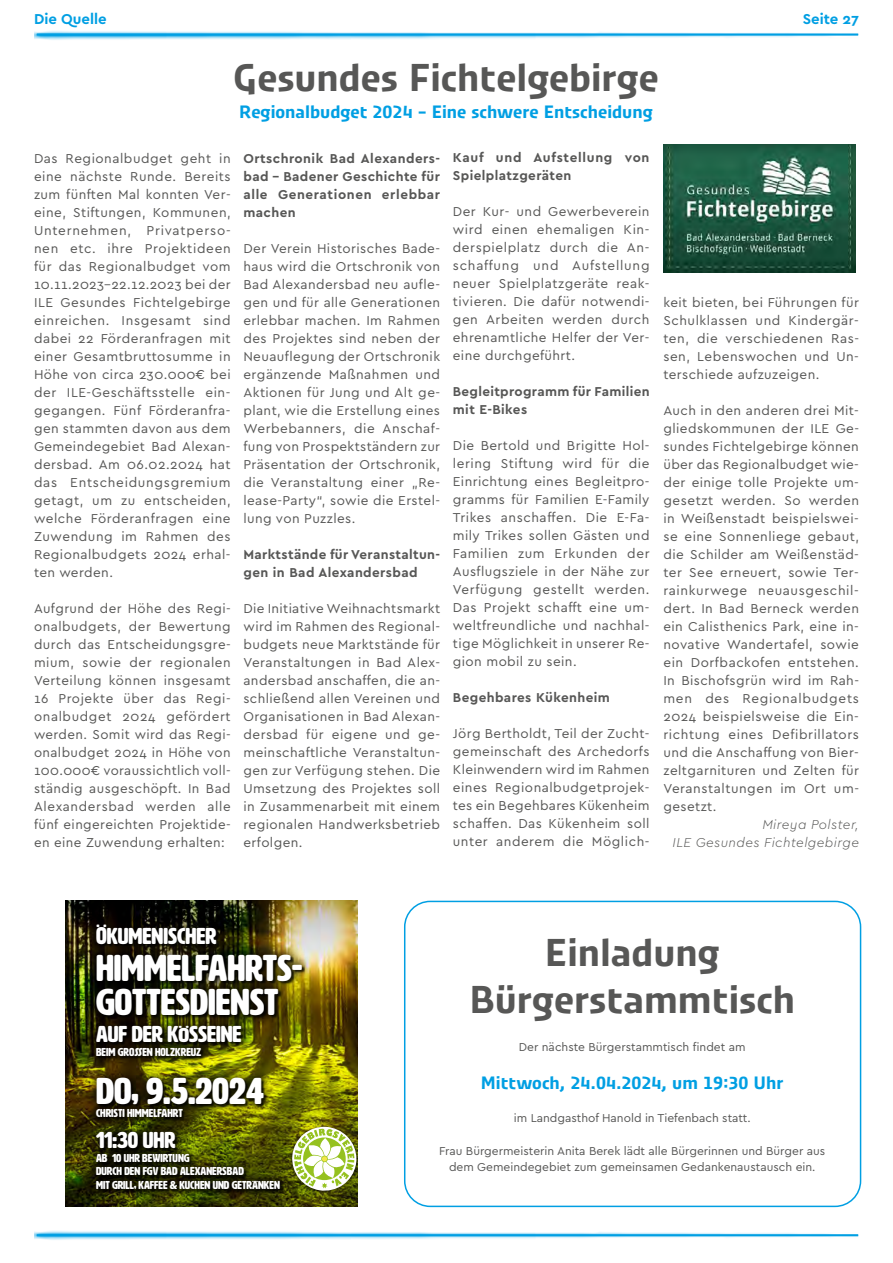
<style>
.page{position:relative;width:893px;height:1263px;background:#fff}
.page>*{position:absolute;margin:0;border:0;box-sizing:border-box;transform-origin:0 0}
.t1{font:700 39px/46.8px "Urby";color:#575756;text-align:center}
.t2{font:36.9px/34px "HWT Artz";color:#fff}
.t3{font:22.65px "HWT Artz";color:#fff}
.t4{font:700 18px "Urby";color:#009fe3}
.t5{font:700 15px "Cera";color:#009fe3}
.t6{font:13.5px/18px "Cera";letter-spacing:.03em;color:#575756;text-align:justify}
.t7{font:700 13.5px/18px "Cera";letter-spacing:.03em;color:#575756}
.t8{font:italic 300 13.5px/18px "Cera";letter-spacing:.03em;color:#575756;text-align:right}
.t9{font:12px/16.5px "Cera PRO";color:#575756;text-align:center}
.t10{font:11.4px/13.6px "HWT Artz";color:#fff}
.s1{font-size:27.15px}
</style>
<div class="page">
<img style="left:664px;top:145px;width:192px;height:127px">
<div style="left:404px;top:901px;width:457px;height:306px;border:2px solid #009fe3;border-radius:26px"></div>
<img style="left:66px;top:901px;width:292px;height:306px">
<div style="left:86px;top:914px;width:226px;height:286px;background:#000;opacity:.75"></div>
<img style="left:289px;top:1124px;width:69px;height:69px">
<svg style="left:291px;top:1126px;width:65px;height:65px"></svg>
<img style="left:34px;top:1230px;width:825px;height:10px">
<img style="left:34px;top:30px;width:825px;height:10px">
<p class="t5" style="left:34px;top:9px;width:74px">Die Quelle</p>
<p class="t5" style="left:803px;top:9px;width:58px">Seite 27</p>
<h1 class="t1" style="left:233px;top:52px;width:427px">Gesundes Fichtelgebirge</h1>
<h3 class="t4" style="left:239px;top:99px;width:415px">Regionalbudget 2024 – Eine schwere Entscheidung</h3>
<p class="t6" style="left:34px;top:148px;width:198px">Das Regionalbudget geht in eine nächste Runde. Bereits zum fünften Mal konnten Ver&shy;eine, Stiftungen, Kommunen, Unternehmen, Privatperso&shy;nen etc. ihre Projektideen für das Regionalbudget vom 10.11.2023-22.12.2023 bei der ILE Gesundes Fichtelgebirge einreichen. Insgesamt sind dabei 22 Förderanfragen mit einer Gesamtbruttosumme in Höhe von circa 230.000€ bei der ILE-Geschäftsstelle ein&shy;gegangen. Fünf Förderanfra&shy;gen stammten davon aus dem Gemeindegebiet Bad Alexan&shy;dersbad. Am 06.02.2024 hat das Entscheidungsgremium getagt, um zu entscheiden, welche Förderanfragen eine Zuwendung im Rahmen des Regionalbudgets 2024 erhal&shy;ten werden.</p>
<p class="t6" style="left:34px;top:598px;width:198px">Aufgrund der Höhe des Regi&shy;onalbudgets, der Bewertung durch das Entscheidungsgre&shy;mium, sowie der regionalen Verteilung können insgesamt 16 Projekte über das Regi&shy;onalbudget 2024 gefördert werden. Somit wird das Regi&shy;onalbudget 2024 in Höhe von 100.000€ voraussichtlich voll&shy;ständig ausgeschöpft. In Bad Alexandersbad werden alle fünf eingereichten Projektide&shy;en eine Zuwendung erhalten:</p>
<p class="t7" style="left:243px;top:148px;width:198px;text-align:justify">Ortschronik Bad Alexanders&shy;bad – Badener Geschichte für alle Generationen erlebbar machen</p>
<p class="t6" style="left:243px;top:238px;width:198px">Der Verein Historisches Bade&shy;haus wird die Ortschronik von Bad Alexandersbad neu aufle&shy;gen und für alle Generationen erlebbar machen. Im Rahmen des Projektes sind neben der Neuauflegung der Ortschronik ergänzende Maßnahmen und Aktionen für Jung und Alt ge&shy;plant, wie die Erstellung eines Werbebanners, die Anschaf&shy;fung von Prospektständern zur Präsentation der Ortschronik, die Veranstaltung einer „Re&shy;lease-Party“, sowie die Erstel&shy;lung von Puzzles.</p>
<p class="t7" style="left:243px;top:544px;width:198px">Marktstände für Veranstaltun&shy;gen in Bad Alexandersbad</p>
<p class="t6" style="left:243px;top:598px;width:198px">Die Initiative Weihnachtsmarkt wird im Rahmen des Regional&shy;budgets neue Marktstände für Veranstaltungen in Bad Alex&shy;andersbad anschaffen, die an&shy;schließend allen Vereinen und Organisationen in Bad Alexan&shy;dersbad für eigene und ge&shy;meinschaftliche Veranstaltun&shy;gen zur Verfügung stehen. Die Umsetzung des Projektes soll in Zusammenarbeit mit einem regionalen Handwerksbetrieb erfolgen.</p>
<p class="t7" style="left:453px;top:148px;width:198px">Kauf und Aufstellung von<br>Spielplatzgeräten</p>
<p class="t6" style="left:453px;top:202px;width:198px">Der Kur- und Gewerbeverein wird einen ehemaligen Kin&shy;derspielplatz durch die An&shy;schaffung und Aufstellung neuer Spielplatzgeräte reak&shy;tivieren. Die dafür notwendi&shy;gen Arbeiten werden durch ehrenamtliche Helfer der Ver&shy;eine durchgeführt.</p>
<p class="t7" style="left:453px;top:382px;width:198px">Begleitprogramm für Familien mit E-Bikes</p>
<p class="t6" style="left:453px;top:436px;width:198px">Die Bertold und Brigitte Hol&shy;lering Stiftung wird für die Einrichtung eines Begleitpro&shy;gramms für Familien E-Family Trikes anschaffen. Die E-Fa&shy;mily Trikes sollen Gästen und Familien zum Erkunden der Ausflugsziele in der Nähe zur Verfügung gestellt werden.<br>Das Projekt schafft eine um&shy;weltfreundliche und nachhal&shy;tige Möglichkeit in unserer Re&shy;gion mobil zu sein.</p>
<p class="t7" style="left:453px;top:688px;width:159px">Begehbares Kükenheim</p>
<p class="t6" style="left:453px;top:724px;width:198px">Jörg Bertholdt, Teil der Zucht&shy;gemeinschaft des Archedorfs Kleinwendern wird im Rahmen eines Regionalbudgetprojek&shy;tes ein Begehbares Kükenheim schaffen. Das Kükenheim soll unter anderem die Möglich-</p>
<p class="t6" style="left:663px;top:292px;width:197px">keit bieten, bei Führungen für Schulklassen und Kindergär&shy;ten, die verschiedenen Ras&shy;sen, Lebenswochen und Un&shy;terschiede aufzuzeigen.</p>
<p class="t6" style="left:663px;top:400px;width:197px">Auch in den anderen drei Mit&shy;gliedskommunen der ILE Ge&shy;sundes Fichtelgebirge können über das Regionalbudget wie&shy;der einige tolle Projekte um&shy;gesetzt werden. So werden in Weißenstadt beispielswei&shy;se eine Sonnenliege gebaut, die Schilder am Weißenstäd&shy;ter See erneuert, sowie Ter&shy;rainkurwege neuausgeschil&shy;dert. In Bad Berneck werden ein Calisthenics Park, eine in&shy;novative Wandertafel, sowie ein Dorfbackofen entstehen.<br>In Bischofsgrün wird im Rah&shy;men des Regionalbudgets 2024 beispielsweise die Ein&shy;richtung eines Defibrillators und die Anschaffung von Bier&shy;zeltgarnituren und Zelten für Veranstaltungen im Ort um&shy;gesetzt.</p>
<p class="t8" style="left:673px;top:814px;width:188px">Mireya Polster,<br>ILE Gesundes Fichtelgebirge</p>
<h3 class="t3" style="left:96px;top:924px;width:122px"><span class="s1">Ö</span>KUMENISCHER</h3>
<h2 class="t2" style="left:96px;top:951px;width:208px">HIMMELFAHRTS-<br>GOTTESDIENST</h2>
<h3 class="t3" style="left:96px;top:1022px;width:147px">AUF DER KÖSSEINE</h3>
<p class="t10" style="left:96px;top:1045px;width:107px">BEIM GROßEN HOLZKREUZ</p>
<h2 class="t2" style="left:96px;top:1074px;width:170px">DO, 9.5.2024</h2>
<p class="t10" style="left:96px;top:1107px;width:88px">CHRISTI HIMMELFAHRT</p>
<h3 class="t3" style="left:96px;top:1128px;width:81px">11:30 UHR</h3>
<p class="t10" style="left:96px;top:1151px;width:185px">AB 10 UHR BEWIRTUNG<br>DURCH DEN FGV BAD ALEXANERSBAD<br>MIT GRILL, KAFFEE &amp; KUCHEN UND GETRÄNKEN</p>
<h1 class="t1" style="left:469px;top:927px;width:327px">Einladung<br>Bürgerstammtisch</h1>
<p class="t9" style="left:519px;top:1038px;width:228px">Der nächste Bürgerstammtisch findet am</p>
<h3 class="t4" style="left:481px;top:1069px;width:304px">Mittwoch, 24.04.2024, um 19:30 Uhr</h3>
<p class="t9" style="left:514px;top:1109px;width:238px">im Landgasthof Hanold in Tiefenbach statt.</p>
<p class="t9" style="left:439px;top:1142px;width:387px">Frau Bürgermeisterin Anita Berek lädt alle Bürgerinnen und Bürger aus dem Gemeindegebiet zum gemeinsamen Gedankenaustausch ein.</p>
</div>
